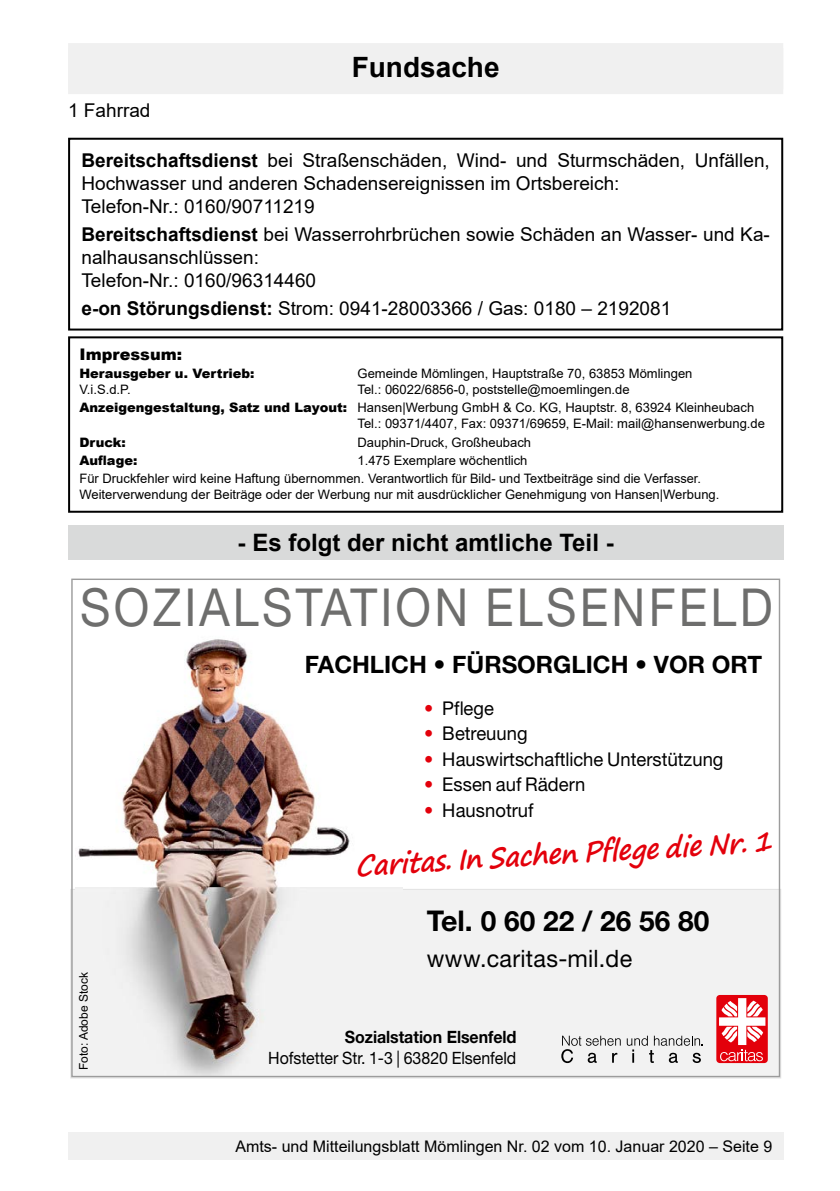
<style>
.page{position:relative;width:840px;height:1191px;background:#fff}
.page>*{position:absolute;margin:0;border:0;box-sizing:border-box;transform-origin:0 0}
.t1{font:52.4px "DSV4 Helvetica Neue Rg";letter-spacing:.05em;color:#6e6e6d;scale:.92 1}
.t2{font:italic 700 28.2px "Segoe Print";color:#e3000b;scale:.91 1}
.t3{font:700 28px "Helvetica Neue LT Pro";color:#000}
.t4{font:700 28px "Arial";color:#000}
.t5{font:700 24px "Arial";color:#000}
.t6{font:700 24px "Helvetica Neue LT Pro";color:#000}
.t7{font:24px "DSV4 Helvetica Neue Rg";color:#000}
.t8{font:19px/22.8px "Arial";color:#000}
.t9{font:19px "DSV4 Helvetica Neue Rg";letter-spacing:-.015em;color:#000}
.t10{font:17px "DSV4 Helvetica Neue Rg";letter-spacing:-.015em;color:#000}
.t11{font:700 17px "DSV4 Helvetica Neue";letter-spacing:-.015em;color:#000}
.t12{font:16px "Arial";color:#000}
.t13{font:900 16px "Arial";color:#000}
.t14{font:13px/18.4px "Arial";color:#000}
.t15{font:900 13px "Arial";color:#000}
.t16{font:12px "Arial";color:#000}
.s1{font-weight:700}
.s2{font-weight:900}
.s3{color:#e3000b}
.s4{font-size:28.6px}
</style>
<div class="page">
<div style="left:68px;top:1132px;width:714px;height:27px;background:#f0f0f0"></div>
<div style="left:68px;top:48px;width:714px;height:46px;background:#f0f0f0"></div>
<div style="left:68px;top:43px;width:714px;height:46px;background:#f0f0f0"></div>
<div style="left:68px;top:138px;width:714px;height:192px;border:2px solid #000"></div>
<div style="left:68px;top:336px;width:714px;height:177px;border:2px solid #000"></div>
<div style="left:68px;top:525px;width:714px;height:34px;background:#d9dada"></div>
<div style="left:71px;top:889px;width:709px;height:188px;background:#f2f2f2"></div>
<img style="left:76px;top:639px;width:326px;height:436px">
<svg style="left:561px;top:1035px;width:59px;height:28px"></svg>
<svg style="left:626px;top:1035px;width:76px;height:28px"></svg>
<div style="left:716px;top:995px;width:51px;height:68px;background:#e3000b;border-radius:3px"></div>
<svg style="left:719px;top:998px;width:46px;height:63px"></svg>
<h3 class="t4" style="left:351px;top:48px;width:149px">Fundsache</h3>
<h3 class="t8" style="left:68px;top:99px;width:84px">1 Fahrrad</h3>
<h3 class="t8" style="left:81px;top:149px;width:689px"><span class="s1">Bereitschaftsdienst</span> bei Straßenschäden, Wind- und Sturmschäden, Unfällen,<br>Hochwasser und anderen Schadensereignissen im Ortsbereich:<br>Telefon-Nr.: 0160/90711219</h3>
<h3 class="t8" style="left:81px;top:223px;width:689px"><span class="s1">Bereitschaftsdienst</span> bei Wasserrohrbrüchen sowie Schäden an Wasser- und Ka&shy;nalhausanschlüssen:<br>Telefon-Nr.: 0160/96314460</h3>
<h3 class="t8" style="left:81px;top:297px;width:591px"><span class="s1">e-on Störungsdienst:</span> Strom: 0941-28003366 / Gas: 0180 – 2192081</h3>
<p class="t13" style="left:79px;top:343px;width:104px">Impressum:</p>
<p class="t15" style="left:79px;top:364px;width:176px">Herausgeber u. Vertrieb:</p>
<p class="t14" style="left:357px;top:364px;width:336px">Gemeinde Mömlingen, Hauptstraße 70, 63853 Mömlingen</p>
<p class="t14" style="left:79px;top:380px;width:53px">V.i.S.d.P.</p>
<p class="t14" style="left:79px;top:380px;width:676px;text-indent:278px">Tel.: 06022/6856-0, poststelle@moemlingen.de<br><span class="s2">Anzeigengestaltung, Satz und Layout:</span> Hansen|Werbung GmbH &amp; Co. KG, Hauptstr. 8, 63924 Kleinheubach</p>
<p class="t14" style="left:357px;top:414px;width:409px">Tel.: 09371/4407, Fax: 09371/69659, E-Mail: mail@hansenwerbung.de</p>
<p class="t15" style="left:79px;top:432px;width:48px">Druck:</p>
<p class="t14" style="left:357px;top:432px;width:175px">Dauphin-Druck, Großheubach</p>
<p class="t15" style="left:79px;top:451px;width:59px">Auflage:</p>
<p class="t14" style="left:79px;top:451px;width:622px;text-indent:278px">1.475 Exemplare wöchentlich<br>Für Druckfehler wird keine Haftung übernommen. Verantwortlich für Bild- und Textbeiträge sind die Verfasser.</p>
<p class="t14" style="left:79px;top:485px;width:641px">Weiterverwendung der Beiträge oder der Werbung nur mit ausdrücklicher Genehmigung von Hansen|Werbung.</p>
<h3 class="t5" style="left:237px;top:526px;width:377px">- Es folgt der nicht amtliche Teil -</h3>
<h1 class="t1" style="left:80px;top:585px;width:755px">SOZIALSTATION ELSENFELD</h1>
<h3 class="t6" style="left:305px;top:651px;width:458px">FACHLICH • FÜRSORGLICH • VOR ORT</h3>
<h3 class="t9" style="left:424px;top:700px;width:72px"><span class="s3">•</span> Pflege</h3>
<h3 class="t9" style="left:424px;top:725px;width:105px"><span class="s3">•</span> Betreuung</h3>
<h3 class="t9" style="left:424px;top:750px;width:301px"><span class="s3">•</span> Hauswirtschaftliche Unterstützung</h3>
<h3 class="t9" style="left:424px;top:776px;width:163px"><span class="s3">•</span> Essen auf Rädern</h3>
<h3 class="t9" style="left:424px;top:801px;width:111px"><span class="s3">•</span> Hausnotruf</h3>
<h2 class="t2" style="left:355px;top:850px;width:459px;rotate:-3deg">Caritas. In Sachen Pflege die Nr. 1</h2>
<p class="t16" style="left:77px;top:1070px;width:100px;rotate:-90deg">Foto: Adobe Stock</p>
<h3 class="t3" style="left:426px;top:905px;width:284px"><span class="s4">Tel.</span> 0 60 22 / 26 56 80</h3>
<h3 class="t7" style="left:426px;top:948px;width:207px">www.caritas-mil.de</h3>
<h3 class="t11" style="left:344px;top:1027px;width:173px">Sozialstation Elsenfeld</h3>
<h3 class="t10" style="left:268px;top:1050px;width:250px">Hofstetter Str. 1-3 | 63820 Elsenfeld</h3>
<p class="t12" style="left:235px;top:1135px;width:538px">Amts- und Mitteilungsblatt Mömlingen Nr. 02 vom 10. Januar 2020 – Seite 9</p>
</div>
